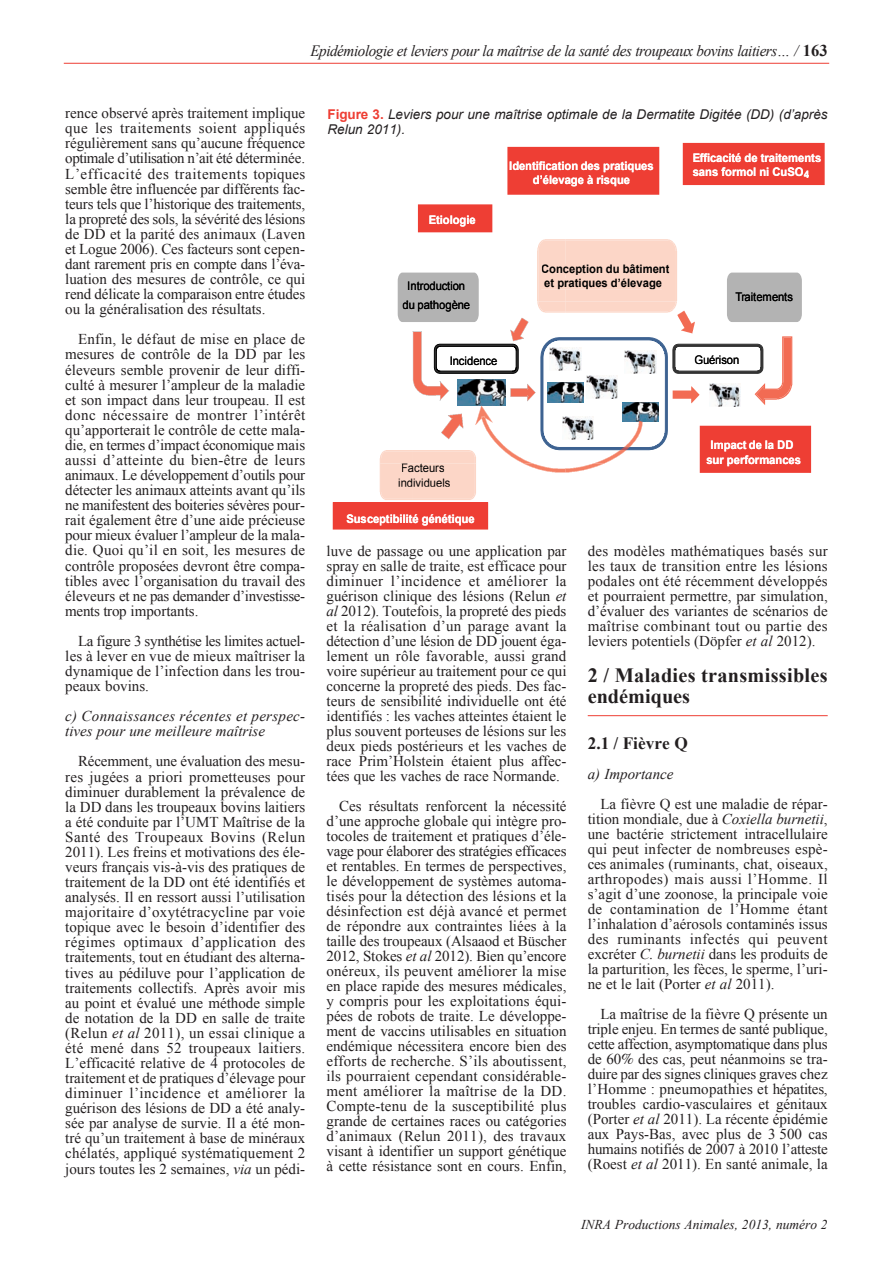
<style>
.page{position:relative;width:893px;height:1263px;background:#fff}
.page>*{position:absolute;margin:0;border:0;box-sizing:border-box;transform-origin:0 0}
.t1{font:700 20.25px/21px "Times New Roman";letter-spacing:.015em;color:#231f20}
.t2{font:700 17.25px "Times New Roman";color:#231f20}
.t3{font:italic 15.75px "Times New Roman";letter-spacing:-.025em;color:#231f20;scale:.96 1}
.t4{font:15px/15px "Times New Roman";color:#231f20;text-align:justify}
.t5{font:italic 15px/15.1px "Times New Roman";letter-spacing:.02em;color:#231f20}
.t6{font:italic 13.5px/15px "Arial";color:#231f20}
.t7{font:italic 13.5px "Times New Roman";color:#231f20}
.t8{font:11.85px/14.2px "Arial Bold MT+QTQXZC";color:#fff;scale:.95 1}
.t9{font:11.85px "Arial MT+FHCAGI";color:#000;scale:.95 1}
.t10{font:11.85px "Arial Bold MT+QTQXZC";color:#000;scale:.95 1}
.s1{font-weight:700;font-style:normal;font-size:16.5px}
.s2{font-style:italic}
.s3{font-weight:700;font-style:normal;color:#ee3e34}
.s4{font-family:"Century Schoolbook BT";font-style:italic}
</style>
<div class="page">
<hr style="left:588px;top:715px;width:240px;height:1px;background:#ee3e34">
<hr style="left:64px;top:63px;width:765px;height:1px;background:#ee3e34">
<div style="left:700px;top:426px;width:110px;height:46px;background:#ee3e34"></div>
<div style="left:700px;top:426px;width:111px;height:47px;border:1px solid #ee3e34"></div>
<div style="left:508px;top:147px;width:151px;height:47px;background:#ee3e34"></div>
<div style="left:507px;top:147px;width:152px;height:48px;border:1px solid #ee3e34"></div>
<div style="left:683px;top:143px;width:141px;height:42px;background:#ee3e34"></div>
<div style="left:418px;top:205px;width:74px;height:27px;background:#ee3e34"></div>
<div style="left:418px;top:204px;width:74px;height:28px;border:1px solid #ee3e34"></div>
<div style="left:333px;top:503px;width:155px;height:26px;background:#ee3e34"></div>
<div style="left:333px;top:502px;width:155px;height:27px;border:1px solid #ee3e34"></div>
<svg style="left:380px;top:239px;width:422px;height:261px"></svg>
<p class="t3" style="left:310px;top:42px;width:540px">Epidémiologie et leviers pour la maîtrise de la santé des troupeaux bovins laitiers… / <span class="s1">163</span></p>
<p class="t4" style="left:65px;top:106px;width:241px">rence observé après traitement implique que les traitements soient appliqués régulièrement sans qu’aucune fréquence optimale d’utilisation n’ait été déterminée.<br>L’efficacité des traitements topiques semble être influencée par différents fac&shy;teurs tels que l’historique des traitements, la propreté des sols, la sévérité des lésions de DD et la parité des animaux (Laven et Logue 2006). Ces facteurs sont cepen&shy;dant rarement pris en compte dans l’éva&shy;luation des mesures de contrôle, ce qui rend délicate la comparaison entre études ou la généralisation des résultats.</p>
<p class="t4" style="left:65px;top:332px;width:242px;text-indent:13px">Enfin, le défaut de mise en place de mesures de contrôle de la DD par les éleveurs semble provenir de leur diffi&shy;culté à mesurer l’ampleur de la maladie et son impact dans leur troupeau. Il est donc nécessaire de montrer l’intérêt qu’apporterait le contrôle de cette mala&shy;die, en termes d’impact économique mais aussi d’atteinte du bien-être de leurs animaux. Le développement d’outils pour détecter les animaux atteints avant qu’ils ne manifestent des boiteries sévères pour&shy;rait également être d’une aide précieuse pour mieux évaluer l’ampleur de la mala&shy;die. Quoi qu’il en soit, les mesures de contrôle proposées devront être compa&shy;tibles avec l’organisation du travail des éleveurs et ne pas demander d’investisse&shy;ments trop importants.</p>
<p class="t4" style="left:65px;top:633px;width:241px;text-indent:13px">La figure 3 synthétise les limites actuel&shy;les à lever en vue de mieux maîtriser la dynamique de l’infection dans les trou&shy;peaux bovins.</p>
<p class="t5" style="left:65px;top:709px;width:241px">c) Connaissances récentes et perspec&shy;tives pour une meilleure maîtrise</p>
<p class="t4" style="left:65px;top:754px;width:242px;text-indent:13px">Récemment, une évaluation des mesu&shy;res jugées a priori prometteuses pour diminuer durablement la prévalence de la DD dans les troupeaux bovins laitiers a été conduite par l’UMT Maîtrise de la Santé des Troupeaux Bovins (Relun 2011). Les freins et motivations des éle&shy;veurs français vis-à-vis des pratiques de traitement de la DD ont été identifiés et analysés. Il en ressort aussi l’utilisation majoritaire d’oxytétracycline par voie topique avec le besoin d’identifier des régimes optimaux d’application des traitements, tout en étudiant des alterna&shy;tives au pédiluve pour l’application de traitements collectifs. Après avoir mis au point et évalué une méthode simple de notation de la DD en salle de traite (Relun <span class="s2">et al</span> 2011), un essai clinique a été mené dans 52 troupeaux laitiers.<br>L’efficacité relative de 4 protocoles de traitement et de pratiques d’élevage pour diminuer l’incidence et améliorer la guérison des lésions de DD a été analy&shy;sée par analyse de survie. Il a été mon&shy;tré qu’un traitement à base de minéraux chélatés, appliqué systématiquement 2 jours toutes les 2 semaines, <span class="s2">via</span> un pédi-</p>
<p class="t6" style="left:327px;top:107px;width:502px"><span class="s3">Figure 3.</span> Leviers pour une maîtrise optimale de la Dermatite Digitée (DD) (d’après<br>Relun 2011).</p>
<p class="t8" style="left:509px;top:158px;width:154px">Identification des pratiques</p>
<p class="t8" style="left:429px;top:213px;width:51px">Etiologie</p>
<p class="t8" style="left:533px;top:173px;width:104px">d’élevage à risque</p>
<p class="t10" style="left:541px;top:262px;width:137px">Conception du bâtiment</p>
<p class="t9" style="left:407px;top:279px;width:62px">Introduction</p>
<p class="t10" style="left:544px;top:276px;width:126px">et pratiques d’élevage</p>
<p class="t9" style="left:402px;top:298px;width:73px">du pathogène</p>
<p class="t8" style="left:693px;top:150px;width:137px">Efficacité de traitements</p>
<p class="t8" style="left:693px;top:165px;width:124px">sans formol ni CuSO<sub>4</sub></p>
<p class="t9" style="left:735px;top:290px;width:62px">Traitements</p>
<p class="t9" style="left:450px;top:354px;width:52px">Incidence</p>
<p class="t9" style="left:694px;top:353px;width:49px">Guérison</p>
<p class="t9" style="left:401px;top:462px;width:47px">Facteurs</p>
<p class="t9" style="left:398px;top:476px;width:57px">individuels</p>
<p class="t8" style="left:346px;top:512px;width:136px">Susceptibili é génétique</p>
<p class="t8" style="left:409px;top:512px;width:5px">t</p>
<p class="t4" style="left:326px;top:543px;width:242px">luve de passage ou une application par spray en salle de traite, est efficace pour diminuer l’incidence et améliorer la guérison clinique des lésions (Relun <span class="s2">et al</span> 2012). Toutefois, la propreté des pieds et la réalisation d’un parage avant la détection d’une lésion de DD jouent éga&shy;lement un rôle favorable, aussi grand voire supérieur au traitement pour ce qui concerne la propreté des pieds. Des fac&shy;teurs de sensibilité individuelle ont été identifiés : les vaches atteintes étaient le plus souvent porteuses de lésions sur les deux pieds postérieurs et les vaches de race Prim’Holstein étaient plus affec&shy;tées que les vaches de race Normande.</p>
<p class="t4" style="left:326px;top:798px;width:241px;text-indent:13px">Ces résultats renforcent la nécessité d’une approche globale qui intègre pro&shy;tocoles de traitement et pratiques d’éle&shy;vage pour élaborer des stratégies efficaces et rentables. En termes de perspectives, le développement de systèmes automa&shy;tisés pour la détection des lésions et la désinfection est déjà avancé et permet de répondre aux contraintes liées à la taille des troupeaux (Alsaaod et Büscher 2012, Stokes <span class="s2">et al</span> 2012). Bien qu’encore onéreux, ils peuvent améliorer la mise en place rapide des mesures médicales, y compris pour les exploitations équi&shy;pées de robots de traite. Le développe&shy;ment de vaccins utilisables en situation endémique nécessitera encore bien des efforts de recherche. S’ils aboutissent, ils pourraient cependant considérable&shy;ment améliorer la maîtrise de la DD.<br>Compte-tenu de la susceptibilité plus grande de certaines races ou catégories d’animaux (Relun 2011), des travaux visant à identifier un support génétique à cette résistance sont en cours. Enfin,</p>
<p class="t8" style="left:719px;top:438px;width:80px;text-indent:-9px">Impact de la DD r</p>
<p class="t8" style="left:740px;top:452px;width:46px">rf rm n</p>
<p class="t8" style="left:706px;top:452px;width:101px">su pe o a ces</p>
<p class="t4" style="left:588px;top:543px;width:241px">des modèles mathématiques basés sur les taux de transition entre les lésions podales ont été récemment développés et pourraient permettre, par simulation, d’évaluer des variantes de scénarios de maîtrise combinant tout ou partie des leviers potentiels (Döpfer <span class="s2">et al</span> 2012).</p>
<p class="t1" style="left:588px;top:664px;width:241px">2 / Maladies transmissibles endémiques</p>
<p class="t2" style="left:588px;top:733px;width:102px">2.1 / Fièvre Q</p>
<p class="t4" style="left:600px;top:759px;width:229px;line-height:30px;text-indent:-13px"><span class="s2">a) Importance<br></span>La fièvre Q est une maladie de répar-</p>
<p class="t4" style="left:588px;top:811px;width:242px">tition mondiale, due à <span class="s2">Coxiella burnetii</span>, une bactérie strictement intracellulaire qui peut infecter de nombreuses espè&shy;ces animales (ruminants, chat, oiseaux, arthropodes) mais aussi l’Homme. Il s’agit d’une zoonose, la principale voie de contamination de l’Homme étant l’inhalation d’aérosols contaminés issus des ruminants infectés qui peuvent excréter <span class="s2">C. burnetii</span> dans les produits de la parturition, les fèces, le sperme, l’uri&shy;ne et le lait (Porter <span class="s2">et al</span> 2011).</p>
<p class="t4" style="left:588px;top:1006px;width:241px;text-indent:13px">La maîtrise de la fièvre Q présente un triple enjeu. En termes de santé publique, cette affection, asymptomatique dans plus de 60<span class="s4">%</span> des cas, peut néanmoins se tra&shy;duire par des signes cliniques graves chez l’Homme : pneumopathies et hépatites, troubles cardio-vasculaires et génitaux (Porter <span class="s2">et al</span> 2011). La récente épidémie aux Pays-Bas, avec plus de 3 500 cas humains notifiés de 2007 à 2010 l’atteste (Roest <span class="s2">et al</span> 2011). En santé animale, la</p>
<p class="t7" style="left:581px;top:1217px;width:248px">INRA Productions Animales, 2013, numéro 2</p>
</div>
